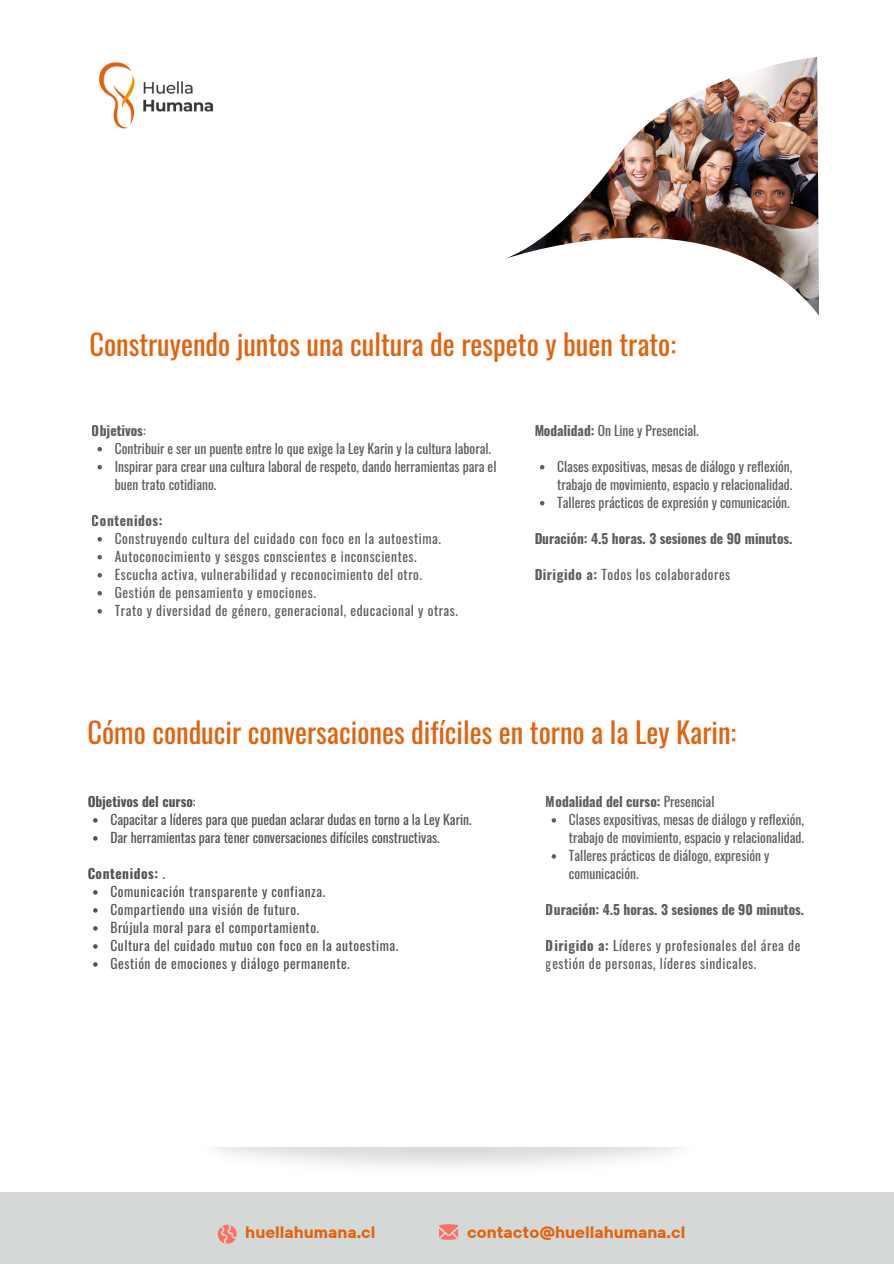
<style>
.page{position:relative;width:894px;height:1264px;background:#fff}
.page>*{position:absolute;margin:0;border:0;box-sizing:border-box;transform-origin:0 0}
.t1{font:28.5px "Oswald";color:#e2620d}
.t2{font:700 16.5px "TT Hoves";color:#e2620d}
.t3{font:13.5px/18px "Oswald";color:#353537}
.t4{font:13.5px/18px "Oswald";letter-spacing:.04em;color:#353537}
.t5{font:13.5px/18px "Oswald";letter-spacing:.04em;color:#272926}
.t6{font:13.5px/18px "Oswald";color:#272926}
.t7{font:700 13.5px "Oswald";color:#353537}
.t8{font:700 13.5px "Oswald";letter-spacing:.04em;color:#353537}
.s1{font-weight:700}
</style>
<div class="page">
<div style="left:0;top:1191px;width:893px;height:72px;background:#d4d8d7"></div>
<img style="left:99px;top:62px;width:115px;height:67px">
<svg style="left:218px;top:1224px;width:19px;height:19px"></svg>
<svg style="left:439px;top:1224px;width:19px;height:15px"></svg>
<svg style="left:97px;top:447px;width:5px;height:4px"></svg>
<svg style="left:97px;top:465px;width:5px;height:4px"></svg>
<svg style="left:97px;top:537px;width:5px;height:4px"></svg>
<svg style="left:97px;top:555px;width:5px;height:4px"></svg>
<svg style="left:97px;top:573px;width:5px;height:4px"></svg>
<svg style="left:97px;top:591px;width:5px;height:4px"></svg>
<svg style="left:97px;top:609px;width:5px;height:4px"></svg>
<svg style="left:540px;top:465px;width:4px;height:4px"></svg>
<svg style="left:540px;top:501px;width:4px;height:4px"></svg>
<svg style="left:93px;top:818px;width:5px;height:4px"></svg>
<svg style="left:93px;top:836px;width:5px;height:4px"></svg>
<svg style="left:93px;top:890px;width:5px;height:4px"></svg>
<svg style="left:93px;top:908px;width:5px;height:4px"></svg>
<svg style="left:93px;top:926px;width:5px;height:4px"></svg>
<svg style="left:93px;top:944px;width:5px;height:4px"></svg>
<svg style="left:93px;top:962px;width:5px;height:4px"></svg>
<svg style="left:551px;top:818px;width:5px;height:4px"></svg>
<svg style="left:551px;top:854px;width:5px;height:4px"></svg>
<img style="left:505px;top:57px;width:313px;height:257px">
<p class="t1" style="left:89px;top:322px;width:588px">Construyendo juntos una cultura de respeto y buen trato:</p>
<p class="t3" style="left:115px;top:420px;width:383px;text-indent:-23px"><span class="s1">Objetivos</span>:<br>Contribuir e ser un puente entre lo que exige la Ley Karin y la cultura laboral.<br>Inspirar para crear una cultura laboral de respeto, dando herramientas para el buen trato cotidiano.</p>
<p class="t8" style="left:92px;top:509px;width:72px">Contenidos:</p>
<p class="t4" style="left:115px;top:528px;width:344px">Construyendo cultura del cuidado con foco en la autoestima.<br>Autoconocimiento y sesgos conscientes e inconscientes.<br>Escucha activa, vulnerabilidad y reconocimiento del otro.<br>Gestión de pensamiento y emociones.<br>Trato y diversidad de género, generacional, educacional y otras.</p>
<p class="t3" style="left:534px;top:420px;width:166px"><span class="s1">Modalidad:</span> On Line y Presencial.</p>
<p class="t3" style="left:557px;top:456px;width:236px;text-align:justify">Clases expositivas, mesas de diálogo y reflexión, trabajo de movimiento, espacio y relacionalidad.<br>Talleres prácticos de expresión y comunicación.</p>
<p class="t7" style="left:534px;top:527px;width:260px">Duración: 4.5 horas. 3 sesiones de 90 minutos.</p>
<p class="t4" style="left:534px;top:564px;width:197px"><span class="s1">Dirigido a:</span> Todos los colaboradores</p>
<p class="t1" style="left:87px;top:709px;width:650px">Cómo conducir conversaciones difíciles en torno a la Ley Karin:</p>
<p class="t6" style="left:110px;top:791px;width:362px;text-indent:-23px"><span class="s1">Objetivos del curso</span>:<br>Capacitar a líderes para que puedan aclarar dudas en torno a la Ley Karin.<br>Dar herramientas para tener conversaciones difíciles constructivas.</p>
<p class="t5" style="left:110px;top:863px;width:289px;text-indent:-23px"><span class="s1">Contenidos:</span> .<br>Comunicación transparente y confianza.<br>Compartiendo una visión de futuro.<br>Brújula moral para el comportamiento.<br>Cultura del cuidado mutuo con foco en la autoestima.<br>Gestión de emociones y diálogo permanente.</p>
<p class="t3" style="left:568px;top:791px;width:236px;text-indent:-23px"><span class="s1">Modalidad del curso:</span> Presencial<br>Clases expositivas, mesas de diálogo y reflexión, trabajo de movimiento, espacio y relacionalidad.<br>Talleres prácticos de diálogo, expresión y comunicación.</p>
<p class="t7" style="left:546px;top:898px;width:260px">Duración: 4.5 horas. 3 sesiones de 90 minutos.</p>
<p class="t4" style="left:546px;top:935px;width:256px"><span class="s1">Dirigido a:</span> Líderes y profesionales del área de gestión de personas, líderes sindicales.</p>
<p class="t2" style="left:245px;top:1221px;width:132px">huellahumana.cl</p>
<h1 class="t2" style="left:467px;top:1221px;width:220px">contacto@huellahumana.cl</h1>
</div>
